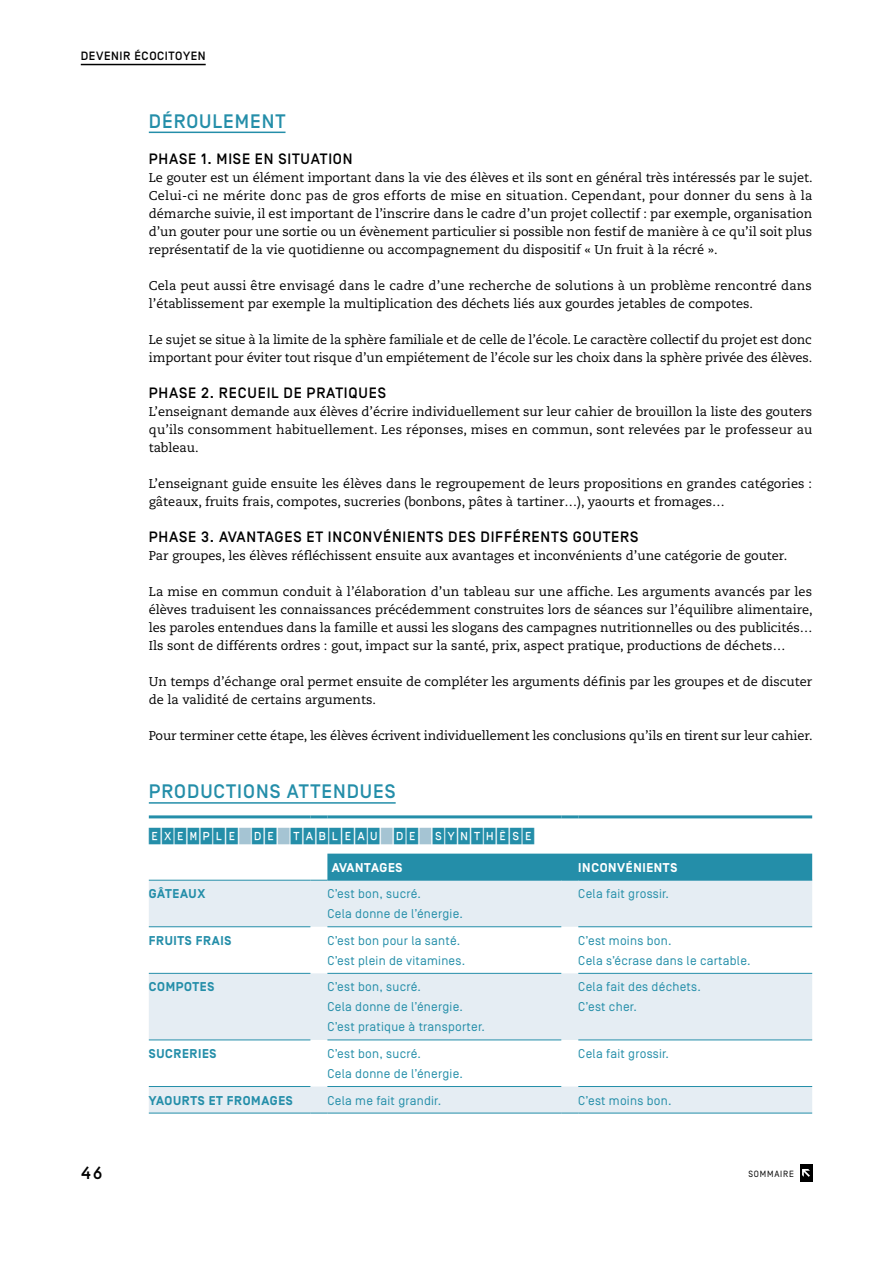
<style>
.page{position:relative;width:893px;height:1263px;background:#fff}
.page>*{position:absolute;margin:0;border:0;box-sizing:border-box;transform-origin:0 0}
.Titre_2{font:500 19.5px "Simplon BP";letter-spacing:.05em;color:#248ea9}
.t1{font:500 18px "Simplon BP Mono";color:#000}
.Tableau_encadre_titr{font:500 16.5px "Simplon CNDP";letter-spacing:.05em;color:#248ea9}
.Titre_3{font:500 15px "Simplon BP";letter-spacing:.05em;color:#000}
.Texte_courant{font:12.75px/18px "Caecilia LT Std";color:#000}
.Texte_courant_sans_e{font:12.75px/18px "Caecilia LT Std";color:#000;text-align:justify}
.Tableau_encadre_text{font:12.75px "Simplon BP Regular";letter-spacing:.02em;color:#248ea9}
.Tableau_encadre_sous{font:700 12.75px "Simplon BP";letter-spacing:.05em;color:#248ea9}
.Tableau_encadre_sous-2{font:700 12.75px "Simplon BP";letter-spacing:.05em;color:#fff}
.t2{font:500 12px "Simplon BP";letter-spacing:.05em;color:#000}
.t3{font:9px "Simplon BP Regular";letter-spacing:.09em;color:#000}
</style>
<div class="page">
<hr style="left:81px;top:64px;width:125px;height:1px;background:#000">
<div style="left:800px;top:1164px;width:12px;height:17px;background:#000"></div>
<svg style="left:802px;top:1169px;width:8px;height:8px"></svg>
<hr style="left:149px;top:132px;width:136px;height:1px;background:#248ea9">
<hr style="left:149px;top:802px;width:247px;height:2px;background:#248ea9">
<svg style="left:149px;top:881px;width:663px;height:232px;fill:#e5edf3"></svg>
<hr style="left:149px;top:815px;width:161px;height:3px;background:#248ea9">
<hr style="left:310px;top:815px;width:17px;height:3px;background:#248ea9">
<hr style="left:327px;top:815px;width:234px;height:3px;background:#248ea9">
<hr style="left:561px;top:815px;width:17px;height:3px;background:#248ea9">
<hr style="left:578px;top:815px;width:234px;height:3px;background:#248ea9">
<hr style="left:149px;top:926px;width:161px;height:1px;background:#248ea9">
<hr style="left:149px;top:973px;width:161px;height:1px;background:#248ea9">
<hr style="left:149px;top:1039px;width:161px;height:1px;background:#248ea9">
<hr style="left:149px;top:1086px;width:161px;height:1px;background:#248ea9">
<hr style="left:327px;top:926px;width:234px;height:1px;background:#248ea9">
<hr style="left:327px;top:973px;width:234px;height:1px;background:#248ea9">
<hr style="left:327px;top:1039px;width:234px;height:1px;background:#248ea9">
<hr style="left:327px;top:1086px;width:234px;height:1px;background:#248ea9">
<hr style="left:578px;top:926px;width:234px;height:1px;background:#248ea9">
<hr style="left:578px;top:973px;width:234px;height:1px;background:#248ea9">
<hr style="left:578px;top:1039px;width:234px;height:1px;background:#248ea9">
<hr style="left:578px;top:1086px;width:234px;height:1px;background:#248ea9">
<hr style="left:149px;top:1113px;width:161px;height:1px;background:#248ea9">
<svg style="left:310px;top:1113px;width:17px;height:1px"></svg>
<hr style="left:327px;top:1113px;width:234px;height:1px;background:#248ea9">
<svg style="left:561px;top:1113px;width:17px;height:1px"></svg>
<hr style="left:578px;top:1113px;width:234px;height:1px;background:#248ea9">
<hr style="left:149px;top:880px;width:161px;height:1px;background:#248ea9">
<div style="left:310px;top:854px;width:502px;height:27px;background:#248ea9"></div>
<hr style="left:578px;top:880px;width:234px;height:1px;background:#248ea9">
<p class="t2" style="left:81px;top:49px;width:126px">DEVENIR ÉCOCITOYEN</p>
<p class="Titre_2" style="left:149px;top:110px;width:138px">DÉROULEMENT</p>
<p class="Titre_3" style="left:149px;top:150px;width:205px">PHASE 1. MISE EN SITUATION</p>
<p class="Texte_courant_sans_e" style="left:149px;top:169px;width:665px">Le gouter est un élément important dans la vie des élèves et ils sont en général très intéressés par le sujet.<br>Celui-ci ne mérite donc pas de gros efforts de mise en situation. Cependant, pour donner du sens à la démarche suivie, il est important de l’inscrire dans le cadre d’un projet collectif : par exemple, organisation d’un gouter pour une sortie ou un évènement particulier si possible non festif de manière à ce qu’il soit plus représentatif de la vie quotidienne ou accompagnement du dispositif « Un fruit à la récré ».</p>
<p class="Texte_courant" style="left:149px;top:277px;width:664px">Cela peut aussi être envisagé dans le cadre d’une recherche de solutions à un problème rencontré dans l’établissement par exemple la multiplication des déchets liés aux gourdes jetables de compotes.</p>
<p class="Texte_courant" style="left:149px;top:331px;width:665px">Le sujet se situe à la limite de la sphère familiale et de celle de l’école. Le caractère collectif du projet est donc important pour éviter tout risque d’un empiétement de l’école sur les choix dans la sphère privée des élèves.</p>
<p class="Titre_3" style="left:149px;top:384px;width:239px">PHASE 2. RECUEIL DE PRATIQUES</p>
<p class="Texte_courant_sans_e" style="left:149px;top:403px;width:665px">L’enseignant demande aux élèves d’écrire individuellement sur leur cahier de brouillon la liste des gouters qu’ils consomment habituellement. Les réponses, mises en commun, sont relevées par le professeur au tableau.</p>
<p class="Texte_courant" style="left:149px;top:475px;width:665px">L’enseignant guide ensuite les élèves dans le regroupement de leurs propositions en grandes catégories : gâteaux, fruits frais, compotes, sucreries (bonbons, pâtes à tartiner…), yaourts et fromages…</p>
<p class="Titre_3" style="left:149px;top:528px;width:491px">PHASE 3. AVANTAGES ET INCONVÉNIENTS DES DIFFÉRENTS GOUTERS</p>
<p class="Texte_courant_sans_e" style="left:149px;top:547px;width:640px">Par groupes, les élèves réfléchissent ensuite aux avantages et inconvénients d’une catégorie de gouter.</p>
<p class="Texte_courant" style="left:149px;top:583px;width:665px;text-align:justify">La mise en commun conduit à l’élaboration d’un tableau sur une affiche. Les arguments avancés par les élèves traduisent les connaissances précédemment construites lors de séances sur l’équilibre alimentaire, les paroles entendues dans la famille et aussi les slogans des campagnes nutritionnelles ou des publicités… Ils sont de différents ordres : gout, impact sur la santé, prix, aspect pratique, productions de déchets…</p>
<p class="Texte_courant" style="left:149px;top:673px;width:665px">Un temps d’échange oral permet ensuite de compléter les arguments définis par les groupes et de discuter de la validité de certains arguments.</p>
<p class="Texte_courant" style="left:149px;top:727px;width:665px">Pour terminer cette étape, les élèves écrivent individuellement les conclusions qu’ils en tirent sur leur cahier.</p>
<p class="Titre_2" style="left:149px;top:780px;width:248px">PRODUCTIONS ATTENDUES</p>
<p class="Tableau_encadre_titr" style="left:149px;top:828px;width:387px">EXEMPLE DE TABLEAU DE SYNTHÈSE</p>
<p class="Tableau_encadre_sous-2" style="left:332px;top:860px;width:72px">AVANTAGES</p>
<p class="Tableau_encadre_sous-2" style="left:578px;top:860px;width:100px">INCONVÉNIENTS</p>
<p class="Tableau_encadre_sous" style="left:149px;top:886px;width:58px">GÂTEAUX</p>
<p class="Tableau_encadre_text" style="left:327px;top:886px;width:95px">C’est bon, sucré.</p>
<p class="Tableau_encadre_text" style="left:327px;top:906px;width:137px">Cela donne de l’énergie.</p>
<p class="Tableau_encadre_text" style="left:578px;top:886px;width:92px">Cela fait grossir.</p>
<p class="Tableau_encadre_sous" style="left:149px;top:933px;width:84px">FRUITS FRAIS</p>
<p class="Tableau_encadre_text" style="left:327px;top:933px;width:134px">C’est bon pour la santé.</p>
<p class="Tableau_encadre_text" style="left:327px;top:953px;width:139px">C’est plein de vitamines.</p>
<p class="Tableau_encadre_text" style="left:578px;top:933px;width:95px">C’est moins bon.</p>
<p class="Tableau_encadre_text" style="left:578px;top:953px;width:174px">Cela s’écrase dans le cartable.</p>
<p class="Tableau_encadre_sous" style="left:149px;top:980px;width:67px">COMPOTES</p>
<p class="Tableau_encadre_text" style="left:327px;top:980px;width:95px">C’est bon, sucré.</p>
<p class="Tableau_encadre_text" style="left:327px;top:1000px;width:137px">Cela donne de l’énergie.</p>
<p class="Tableau_encadre_text" style="left:327px;top:1020px;width:159px">C’est pratique à transporter.</p>
<p class="Tableau_encadre_text" style="left:578px;top:980px;width:124px">Cela fait des déchets.</p>
<p class="Tableau_encadre_text" style="left:578px;top:1000px;width:60px">C’est cher.</p>
<p class="Tableau_encadre_sous" style="left:149px;top:1046px;width:69px">SUCRERIES</p>
<p class="Tableau_encadre_text" style="left:327px;top:1046px;width:95px">C’est bon, sucré.</p>
<p class="Tableau_encadre_text" style="left:327px;top:1066px;width:137px">Cela donne de l’énergie.</p>
<p class="Tableau_encadre_text" style="left:578px;top:1046px;width:92px">Cela fait grossir.</p>
<h2 class="t1" style="left:81px;top:1161px;width:24px">46</h2>
<p class="Tableau_encadre_sous" style="left:149px;top:1093px;width:145px">YAOURTS ET FROMAGES</p>
<p class="Tableau_encadre_text" style="left:327px;top:1093px;width:115px">Cela me fait grandir.</p>
<p class="Tableau_encadre_text" style="left:578px;top:1093px;width:95px">C’est moins bon.</p>
<p class="t3" style="left:748px;top:1168px;width:47px">SOMMAIRE</p>
</div>
